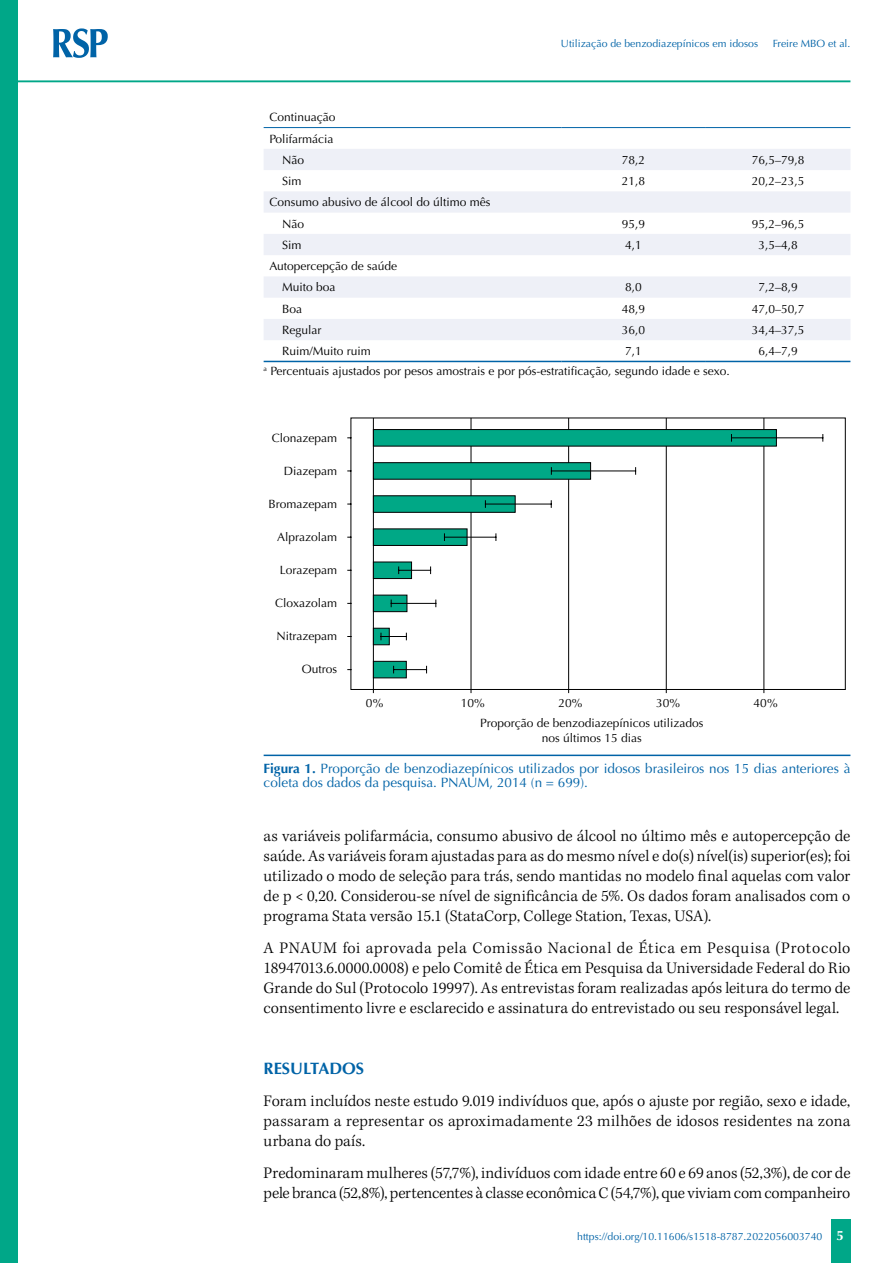
<style>
.page{position:relative;width:893px;height:1263px;background:#fff}
.page>*{position:absolute;margin:0;border:0;box-sizing:border-box;transform-origin:0 0}
.t1{font:300 16.5px/19.8px "Kepler Std";color:#000;text-align:justify}
.t2{font:700 16.5px "Optima LT Std";color:#0063a7}
.t3{font:13.5px/14.2px "Optima LT Std";color:#0063a7}
.t4{font:700 13.5px "Optima LT Std";color:#fff}
.t5{font:12px/21.3px "Optima LT Std";color:#000}
.t6{font:12px/14.4px "Optima";color:#000;text-align:center}
.t7{font:10.5px "Optima LT Std";color:#0063a7}
.s1{font-weight:700}
</style>
<div class="page">
<div style="left:831px;top:1220px;width:20px;height:43px;background:#00a788"></div>
<div style="left:0;top:0;width:18px;height:1263px;background:#00a788"></div>
<svg style="left:53px;top:28px;width:55px;height:30px"></svg>
<hr style="left:18px;top:80px;width:832px;height:2px;background:#00a788">
<hr style="left:264px;top:755px;width:586px;height:1px;background:#0063a7">
<svg style="left:347px;top:418px;width:499px;height:275px"></svg>
<svg style="left:264px;top:128px;width:586px;height:233px"></svg>
<svg style="left:264px;top:149px;width:586px;height:191px;fill:#eef0f7"></svg>
<hr style="left:264px;top:361px;width:297px;height:1px;background:#0063a7">
<hr style="left:561px;top:361px;width:145px;height:1px;background:#0063a7">
<hr style="left:706px;top:361px;width:144px;height:1px;background:#0063a7">
<hr style="left:264px;top:127px;width:297px;height:1px;background:#0063a7">
<hr style="left:561px;top:127px;width:145px;height:1px;background:#0063a7">
<hr style="left:706px;top:127px;width:144px;height:1px;background:#0063a7">
<p class="t7" style="left:561px;top:37px;width:199px">Utilização de benzodiazepínicos em idosos</p>
<p class="t7" style="left:773px;top:37px;width:79px">Freire MBO et al.</p>
<p class="t5" style="left:269px;top:107px;width:68px">Continuação</p>
<p class="t5" style="left:269px;top:128px;width:66px">Polifarmácia</p>
<p class="t5" style="left:282px;top:149px;width:24px">Não</p>
<p class="t5" style="left:622px;top:149px;width:25px">78,2</p>
<p class="t5" style="left:752px;top:149px;width:54px">76,5–79,8</p>
<p class="t5" style="left:282px;top:171px;width:21px">Sim</p>
<p class="t5" style="left:622px;top:171px;width:25px">21,8</p>
<p class="t5" style="left:752px;top:171px;width:54px">20,2–23,5</p>
<p class="t5" style="left:282px;top:192px;width:210px;text-indent:-13px">Consumo abusivo de álcool do último mês<br>Não</p>
<p class="t5" style="left:622px;top:213px;width:25px">95,9</p>
<p class="t5" style="left:752px;top:213px;width:54px">95,2–96,5</p>
<p class="t5" style="left:282px;top:234px;width:21px">Sim</p>
<p class="t5" style="left:625px;top:234px;width:18px">4,1</p>
<p class="t5" style="left:758px;top:234px;width:41px">3,5–4,8</p>
<p class="t5" style="left:282px;top:256px;width:116px;text-indent:-13px">Autopercepção de saúde<br>Muito boa</p>
<p class="t5" style="left:625px;top:277px;width:18px">8,0</p>
<p class="t5" style="left:758px;top:277px;width:41px">7,2–8,9</p>
<p class="t5" style="left:282px;top:298px;width:22px">Boa</p>
<p class="t5" style="left:622px;top:298px;width:25px">48,9</p>
<p class="t5" style="left:752px;top:298px;width:54px">47,0–50,7</p>
<p class="t5" style="left:282px;top:319px;width:41px">Regular</p>
<p class="t5" style="left:622px;top:319px;width:25px">36,0</p>
<p class="t5" style="left:752px;top:319px;width:54px">34,4–37,5</p>
<p class="t5" style="left:282px;top:341px;width:90px">Ruim/Muito ruim</p>
<p class="t5" style="left:625px;top:341px;width:18px">7,1</p>
<p class="t5" style="left:758px;top:341px;width:41px">6,4–7,9</p>
<p class="t5" style="left:264px;top:360px;width:468px"><sup>a</sup> Percentuais ajustados por pesos amostrais e por pós-estratificação, segundo idade e sexo.</p>
<p class="t6" style="left:272px;top:430px;width:67px">Clonazepam</p>
<p class="t6" style="left:284px;top:463px;width:55px">Diazepam</p>
<p class="t6" style="left:268px;top:497px;width:70px">Bromazepam</p>
<p class="t6" style="left:277px;top:530px;width:61px">Alprazolam</p>
<p class="t6" style="left:280px;top:563px;width:59px">Lorazepam</p>
<p class="t6" style="left:275px;top:596px;width:64px">Cloxazolam</p>
<p class="t6" style="left:277px;top:629px;width:62px">Nitrazepam</p>
<p class="t6" style="left:302px;top:662px;width:37px">Outros</p>
<p class="t6" style="left:366px;top:696px;width:19px">0%</p>
<p class="t6" style="left:461px;top:696px;width:26px">10%</p>
<p class="t6" style="left:558px;top:696px;width:26px">20%</p>
<p class="t6" style="left:656px;top:696px;width:26px">30%</p>
<p class="t6" style="left:754px;top:696px;width:26px">40%</p>
<p class="t6" style="left:480px;top:716px;width:225px">Proporção de benzodiazepínicos utilizados nos últimos 15 dias</p>
<p class="t3" style="left:264px;top:762px;width:588px"><span class="s1">Figura 1.</span> Proporção de benzodiazepínicos utilizados por idosos brasileiros nos 15 dias anteriores à coleta dos dados da pesquisa. PNAUM, 2014 (n = 699).</p>
<p class="t1" style="left:264px;top:827px;width:588px">as variáveis polifarmácia, consumo abusivo de álcool no último mês e autopercepção de saúde. As variáveis foram ajustadas para as do mesmo nível e do(s) nível(is) superior(es); foi utilizado o modo de seleção para trás, sendo mantidas no modelo final aquelas com valor de p &lt; 0,20. Considerou-se nível de significância de 5%. Os dados foram analisados com o programa Stata versão 15.1 (StataCorp, College Station, Texas, USA).</p>
<p class="t1" style="left:264px;top:939px;width:588px">A PNAUM foi aprovada pela Comissão Nacional de Ética em Pesquisa (Protocolo 18947013.6.0000.0008) e pelo Comitê de Ética em Pesquisa da Universidade Federal do Rio Grande do Sul (Protocolo 19997). As entrevistas foram realizadas após leitura do termo de consentimento livre e esclarecido e assinatura do entrevistado ou seu responsável legal.</p>
<p class="t2" style="left:264px;top:1058px;width:102px">RESULTADOS</p>
<p class="t1" style="left:264px;top:1092px;width:588px">Foram incluídos neste estudo 9.019 indivíduos que, após o ajuste por região, sexo e idade, passaram a representar os aproximadamente 23 milhões de idosos residentes na zona urbana do país.</p>
<p class="t1" style="left:264px;top:1164px;width:588px">Predominaram mulheres (57,7%), indivíduos com idade entre 60 e 69 anos (52,3%), de cor de pele branca (52,8%), pertencentes à classe econômica C (54,7%), que viviam com companheiro</p>
<p class="t7" style="left:577px;top:1230px;width:247px">https://doi.org/10.11606/s1518-8787.2022056003740</p>
<p class="t4" style="left:836px;top:1228px;width:9px">5</p>
</div>
